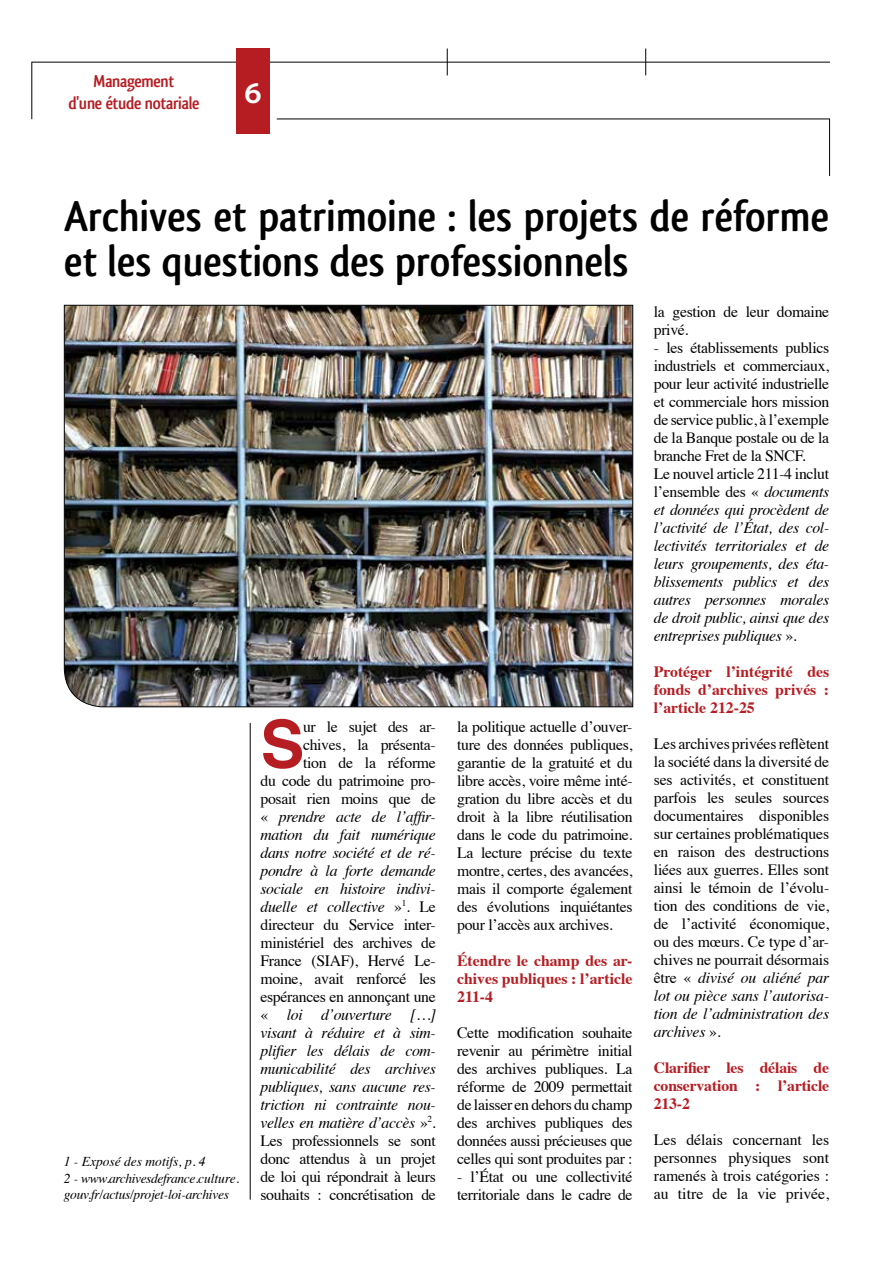
<style>
.page{position:relative;width:893px;height:1263px;background:#fff}
.page>*{position:absolute;margin:0;border:0;box-sizing:border-box;transform-origin:0 0}
.t1{font:700 65.7px "Helvetica";color:#b61d22}
.t2{font:700 45px/45px "Qlassik";color:#000}
.t3{font:700 30px "Santana";color:#fff}
.t4{font:700 18px/21.6px "Qlassik";letter-spacing:-.02em;color:#b61d22;text-align:center}
.t5{font:15.75px/18px "Times";letter-spacing:-.02em;color:#000;text-align:justify}
.t6{font:700 15.75px/18px "Times";color:#b61d22;text-align:justify}
.t7{font:italic 13.5px/16.5px "Times";letter-spacing:-.02em;color:#000}
.s1{font-style:italic}
</style>
<div class="page">
<hr style="left:32px;top:62px;width:798px;height:1px;background:#000">
<svg style="left:447px;top:49px;width:1px;height:26px"></svg>
<svg style="left:645px;top:49px;width:1px;height:26px"></svg>
<hr style="left:31px;top:62px;width:1px;height:57px;background:#000">
<hr style="left:277px;top:119px;width:553px;height:1px;background:#000">
<div style="left:236px;top:49px;width:33px;height:85px;background:#b61d22"></div>
<hr style="left:829px;top:119px;width:1px;height:57px;background:#000">
<img style="left:64px;top:305px;width:569px;height:402px">
<hr style="left:250px;top:723px;width:1px;height:477px;background:#000">
<p class="t4" style="left:69px;top:71px;width:132px">Management<br>d'une étude notariale</p>
<h3 class="t3" style="left:245px;top:75px;width:19px">6</h3>
<h2 class="t2" style="left:64px;top:194px;width:766px">Archives et patrimoine : les projets de réforme et les questions des professionnels</h2>
<p class="t7" style="left:64px;top:1152px;width:177px">1 - Exposé des motifs, p. 4<br>2 - www.archivesdefrance.culture. gouv.fr/actus/projet-loi-archives</p>
<h1 class="t1" style="left:260px;top:691px;width:45px">S</h1>
<p class="t5" style="left:260px;top:716px;width:177px;text-align:right">ur le sujet des ar&shy;chives, la présenta-<br>tion de la réforme<br>du code du patrimoine pro&shy;posait rien moins que de « <span class="s1">prendre acte de l’affir&shy;mation du fait numérique dans notre société et de ré&shy;pondre à la forte demande sociale en histoire indivi&shy;duelle et collective</span> »<sup>1</sup>. Le directeur du Service inter&shy;ministériel des archives de<br>France (SIAF), Hervé Le&shy;moine, avait renforcé les espérances en annonçant une « <span class="s1">loi d’ouverture […] visant à réduire et à sim&shy;plifier les délais de com&shy;municabilité des archives publiques, sans aucune res&shy;triction ni contrainte nou&shy;velles en matière d’accès</span> »<sup>2</sup>.<br>Les professionnels se sont donc attendus à un projet de loi qui répondrait à leurs souhaits : concrétisation de</p>
<p class="t5" style="left:457px;top:716px;width:177px">la politique actuelle d’ouver&shy;ture des données publiques, garantie de la gratuité et du libre accès, voire même inté&shy;gration du libre accès et du droit à la libre réutilisation dans le code du patrimoine.<br>La lecture précise du texte montre, certes, des avancées, mais il comporte également des évolutions inquiétantes pour l’accès aux archives.</p>
<p class="t6" style="left:457px;top:950px;width:177px">Étendre le champ des ar&shy;chives publiques : l’article 211-4</p>
<p class="t5" style="left:457px;top:1022px;width:177px">Cette modification souhaite revenir au périmètre initial des archives publiques. La réforme de 2009 permettait de laisser en dehors du champ des archives publiques des données aussi précieuses que celles qui sont produites par :</p>
<p class="t5" style="left:457px;top:1166px;width:177px">- l’État ou une collectivité territoriale dans le cadre de</p>
<p class="t5" style="left:654px;top:301px;width:177px">la gestion de leur domaine privé.</p>
<p class="t5" style="left:654px;top:337px;width:177px;text-align:left">- les établissements publics industriels et commerciaux, pour leur activité industrielle et commerciale hors mission de service public, à l’exemple de la Banque postale ou de la branche Fret de la SNCF.<br>Le nouvel article 211-4 inclut l’ensemble des « <span class="s1">documents et données qui procèdent de l’activité de l’État, des col&shy;lectivités territoriales et de leurs groupements, des éta&shy;blissements publics et des autres personnes morales de droit public, ainsi que des entreprises publiques</span> ».</p>
<p class="t6" style="left:654px;top:661px;width:177px">Protéger l’intégrité des fonds d’archives privés : l’article 212-25</p>
<p class="t5" style="left:654px;top:733px;width:177px">Les archives privées reflètent la société dans la diversité de ses activités, et constituent parfois les seules sources documentaires disponibles sur certaines problématiques en raison des destructions liées aux guerres. Elles sont ainsi le témoin de l’évolu&shy;tion des conditions de vie, de l’activité économique, ou des mœurs. Ce type d’ar&shy;chives ne pourrait désormais être « <span class="s1">divisé ou aliéné par lot ou pièce sans l’autorisa&shy;tion de l’administration des archives</span> ».</p>
<p class="t6" style="left:654px;top:1057px;width:177px">Clarifier les délais de conservation : l’article 213-2</p>
<p class="t5" style="left:654px;top:1129px;width:177px">Les délais concernant les personnes physiques sont ramenés à trois catégories : au titre de la vie privée,</p>
</div>
